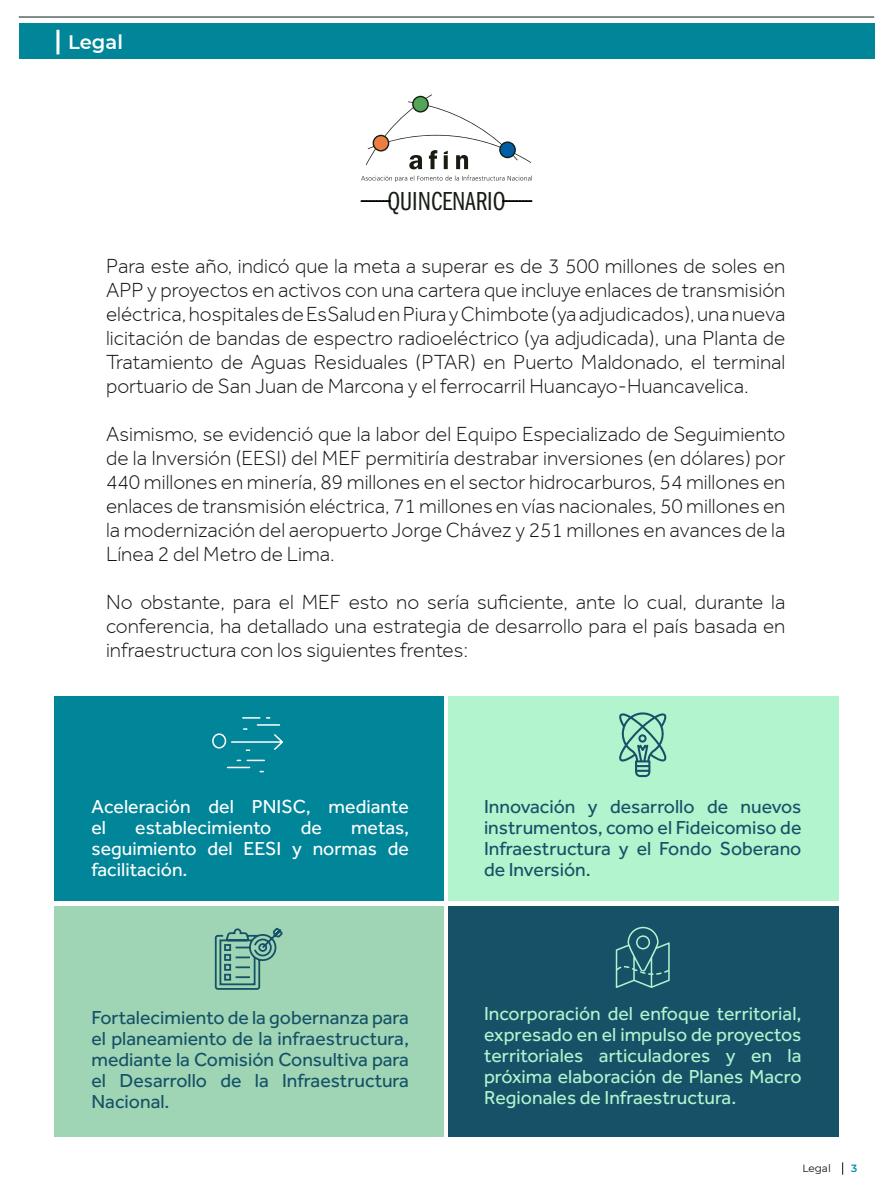
<style>
.page{position:relative;width:893px;height:1200px;background:#fff}
.page>*{position:absolute;margin:0;border:0;box-sizing:border-box;transform-origin:0 0}
.t1{font:27px "ITC Franklin Gothic Std Bk Cp";color:#161d12}
.t2{font:300 21px/24px "Effra";color:#131313;text-align:justify}
.t3{font:19.5px/21px "Effra";color:#155167;text-align:justify}
.t4{font:19.5px/21px "Effra";color:#b1f4ce;text-align:justify}
.t5{font:19.5px/21px "Effra";color:#fff}
.t6{font:600 19.5px "Montserrat";color:#fff}
.t7{font:10.5px "Montserrat";color:#0f120e}
.t8{font:600 10.5px "Montserrat";color:#008eb0}
</style>
<div class="page">
<svg style="left:842px;top:1162px;width:1px;height:13px"></svg>
<svg style="left:361px;top:175px;width:171px;height:7px"></svg>
<svg style="left:366px;top:94px;width:165px;height:75px"></svg>
<svg style="left:361px;top:200px;width:30px;height:2px"></svg>
<svg style="left:502px;top:200px;width:31px;height:2px"></svg>
<div style="left:19px;top:23px;width:855px;height:36px;background:#008599"></div>
<hr style="left:19px;top:17px;width:855px;height:1px;background:#0a1719">
<hr style="left:56px;top:30px;width:3px;height:24px;background:#fff">
<div style="left:54px;top:696px;width:392px;height:207px;background:#008599"></div>
<div style="left:54px;top:903px;width:392px;height:233px;background:#9fd5b5"></div>
<div style="left:446px;top:696px;width:393px;height:207px;background:#b1f4ce"></div>
<div style="left:446px;top:903px;width:393px;height:233px;background:#155167"></div>
<hr style="left:444px;top:696px;width:3px;height:440px;background:#fff">
<hr style="left:49px;top:902px;width:790px;height:4px;background:#fff">
<div style="left:212px;top:733px;width:14px;height:16px;border:2px solid #fff;border-radius:50%"></div>
<svg style="left:226px;top:717px;width:57px;height:56px"></svg>
<svg style="left:619px;top:712px;width:48px;height:65px"></svg>
<svg style="left:214px;top:927px;width:69px;height:63px"></svg>
<svg style="left:616px;top:927px;width:54px;height:61px"></svg>
<p class="t6" style="left:68px;top:28px;width:56px">Legal</p>
<p class="t1" style="left:387px;top:187px;width:120px">QUINCENARIO</p>
<p class="t2" style="left:106px;top:254px;width:681px">Para este año, indicó que la meta a superar es de 3 500 millones de soles en APP y proyectos en activos con una cartera que incluye enlaces de transmisión eléctrica, hospitales de EsSalud en Piura y Chimbote (ya adjudicados), una nueva licitación de bandas de espectro radioeléctrico (ya adjudicada), una Planta de Tratamiento de Aguas Residuales (PTAR) en Puerto Maldonado, el terminal portuario de San Juan de Marcona y el ferrocarril Huancayo-Huancavelica.</p>
<p class="t2" style="left:106px;top:422px;width:681px">Asimismo, se evidenció que la labor del Equipo Especializado de Seguimiento de la Inversión (EESI) del MEF permitiría destrabar inversiones (en dólares) por 440 millones en minería, 89 millones en el sector hidrocarburos, 54 millones en enlaces de transmisión eléctrica, 71 millones en vías nacionales, 50 millones en la modernización del aeropuerto Jorge Chávez y 251 millones en avances de la Línea 2 del Metro de Lima.</p>
<p class="t2" style="left:106px;top:590px;width:681px">No obstante, para el MEF esto no sería suficiente, ante lo cual, durante la conferencia, ha detallado una estrategia de desarrollo para el país basada en infraestructura con los siguientes frentes:</p>
<p class="t5" style="left:92px;top:795px;width:319px">Aceleración del PNISC, mediante el</p>
<p class="t5" style="left:135px;top:816px;width:138px">establecimiento</p>
<p class="t5" style="left:301px;top:816px;width:23px">de</p>
<p class="t5" style="left:92px;top:816px;width:319px;text-align:justify;text-indent:260px">metas, seguimiento del EESI y normas de facilitación.</p>
<p class="t3" style="left:92px;top:1007px;width:319px">Fortalecimiento de la gobernanza para el planeamiento de la infraestructura, mediante la Comisión Consultiva para el Desarrollo de la Infraestructura Nacional.</p>
<p class="t3" style="left:484px;top:795px;width:319px">Innovación y desarrollo de nuevos instrumentos, como el Fideicomiso de Infraestructura y el Fondo Soberano de Inversión.</p>
<p class="t4" style="left:484px;top:1003px;width:319px">Incorporación del enfoque territorial, expresado en el impulso de proyectos territoriales articuladores y en la próxima elaboración de Planes Macro Regionales de Infraestructura.</p>
<p class="t7" style="left:802px;top:1161px;width:30px">Legal</p>
<p class="t8" style="left:851px;top:1161px;width:8px">3</p>
</div>
